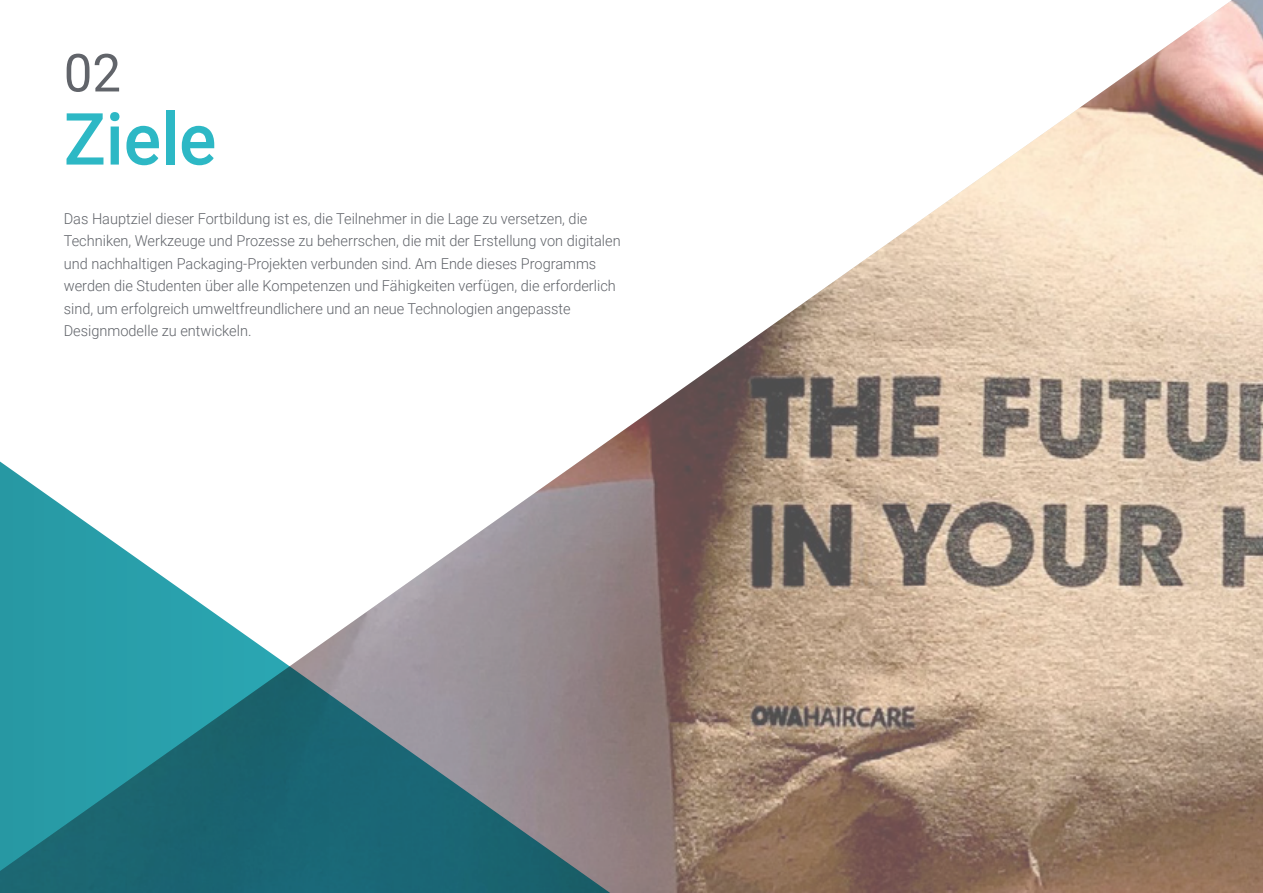
<style>
.page{position:relative;width:1263px;height:893px;background:#fff}
.page>*{position:absolute;margin:0;border:0;box-sizing:border-box;transform-origin:0 0}
.t1{font:500 72px "Roboto";color:#2db8c5}
.t2{font:52.5px "Roboto";color:#61646a}
.t3{font:300 15px/22.5px "Roboto";color:#61646a}
</style>
<div class="page">
<img style="left:601px;top:0;width:662px;height:893px">
<svg style="left:0;top:446px;width:640px;height:447px"></svg>
<h2 class="t2" style="left:64px;top:36px;width:59px">02</h2>
<h1 class="t1" style="left:64px;top:89px;width:154px">Ziele</h1>
<p class="t3" style="left:64px;top:207px;width:558px">Das Hauptziel dieser Fortbildung ist es, die Teilnehmer in die Lage zu versetzen, die Techniken, Werkzeuge und Prozesse zu beherrschen, die mit der Erstellung von digitalen und nachhaltigen Packaging-Projekten verbunden sind. Am Ende dieses Programms werden die Studenten über alle Kompetenzen und Fähigkeiten verfügen, die erforderlich sind, um erfolgreich umweltfreundlichere und an neue Technologien angepasste Designmodelle zu entwickeln.</p>
</div>
